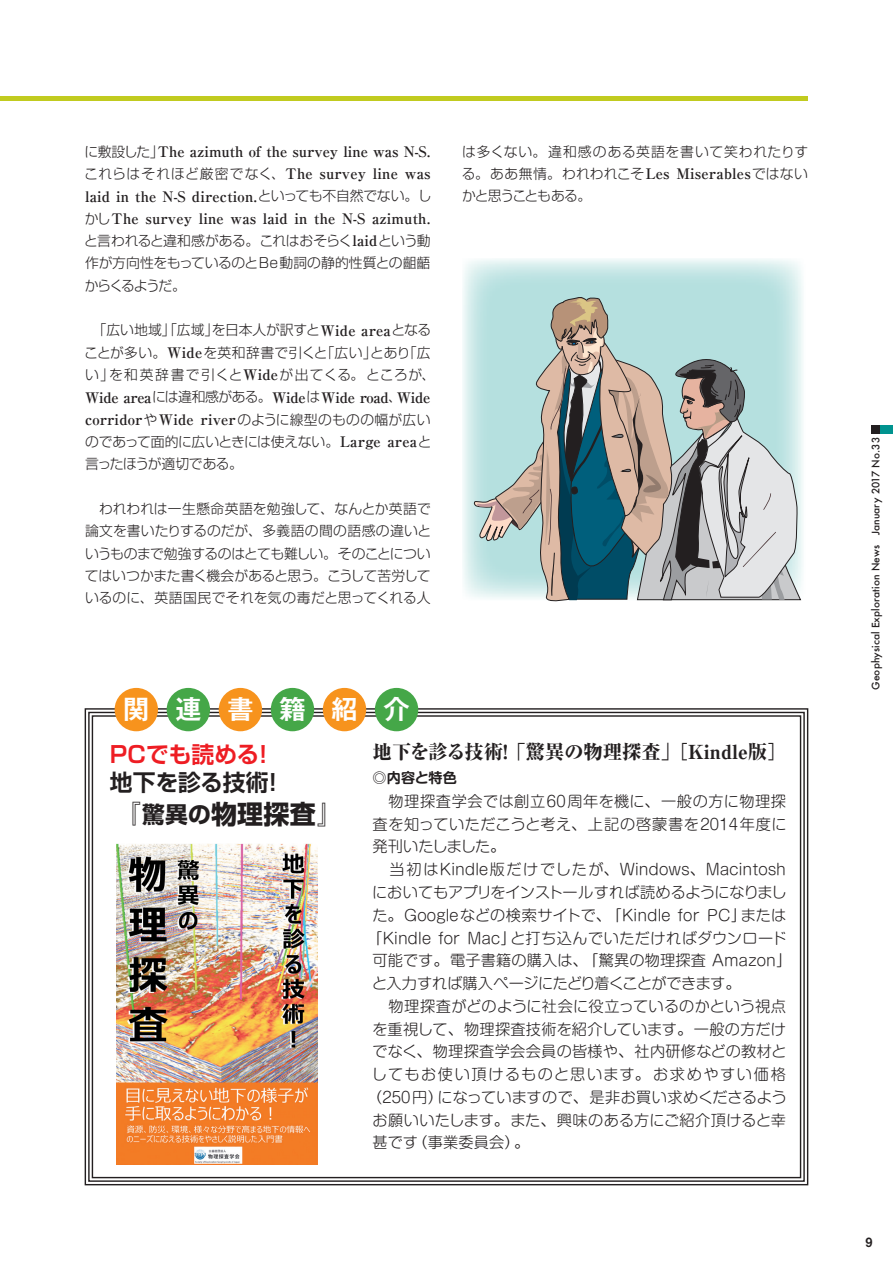
<style>
.page{position:relative;width:893px;height:1263px;background:#fff}
.page>*{position:absolute;margin:0;border:0;box-sizing:border-box;transform-origin:0 0}
.t1{font:700 25.95px "Shin Go Pro";color:#231f20}
.t2{font:700 25.95px "Gothic MB101 Pro De";letter-spacing:1em;color:#fff}
.t3{font:700 22.8px "Shin Go Pro De";color:#ee1d23}
.t4{font:700 22.8px "Shin Go Pro De";letter-spacing:-.005em;color:#231f20}
.t5{font:800 19.35px "Ryumin Pro";color:#231f20}
.t6{font:300 15.15px "Shin M Go Pro";letter-spacing:.01em;color:#231f20}
.t7{font:300 15.15px "Shin M Go Pro";letter-spacing:.035em;color:#231f20}
.t8{font:300 15.15px "Shin M Go Pro";letter-spacing:-.02em;color:#231f20}
.t9{font:300 15.15px "Shin M Go Pro";letter-spacing:.04em;color:#231f20}
.t10{font:300 15.15px "Shin M Go Pro";letter-spacing:-.035em;color:#231f20}
.t11{font:300 15.15px "Shin M Go Pro";letter-spacing:.1em;color:#231f20}
.t12{font:300 15.15px "Shin M Go Pro";letter-spacing:-.045em;color:#231f20}
.t13{font:700 14.55px/22.4px "Ryumin Pro";letter-spacing:.01em;color:#231f20;text-align:justify}
.t14{font:700 14.55px/22.4px "Ryumin Pro";letter-spacing:-.02em;color:#231f20}
.t15{font:700 14.1px "Shin M Go Pro De";letter-spacing:-.01em;color:#231f20}
.t16{font:300 13.8px/22.4px "Shin Go Pro";letter-spacing:-.01em;color:#231f20;text-align:justify}
.t17{font:300 13.8px/22.4px "Shin Go Pro";letter-spacing:-.03em;color:#231f20}
.t18{font:12.75px "Midashi Go Pro MB31";color:#231f20}
.t19{font:500 10.05px "Futura";letter-spacing:.01em;color:#231f20}
.s1{font-family:"Shin Go Pro";font-weight:300;font-size:13.8px}
.s2{font-family:"Ryumin Pro";font-weight:700;font-size:14.55px}
.s3{font-size:22.8px}
</style>
<div class="page">
<div style="left:0;top:96px;width:808px;height:5px;background:#c1cb1f"></div>
<div style="left:872px;top:425px;width:21px;height:9px;background:#00938f"></div>
<div style="left:872px;top:425px;width:8px;height:9px;background:#231f20"></div>
<svg style="left:84px;top:707px;width:725px;height:479px"></svg>
<div style="left:219px;top:688px;width:43px;height:43px;background:#f7931d;border-radius:50%"></div>
<div style="left:167px;top:688px;width:43px;height:43px;background:#45a748;border-radius:50%"></div>
<div style="left:115px;top:688px;width:43px;height:43px;background:#f7931d;border-radius:50%"></div>
<div style="left:271px;top:688px;width:43px;height:43px;background:#45a748;border-radius:50%"></div>
<div style="left:323px;top:688px;width:43px;height:43px;background:#f7931d;border-radius:50%"></div>
<div style="left:375px;top:688px;width:43px;height:43px;background:#45a748;border-radius:50%"></div>
<img style="left:116px;top:844px;width:202px;height:320px">
<svg style="left:473px;top:297px;width:328px;height:305px;background:#a3b4b3"></svg>
<p class="t13" style="left:84px;top:139px;width:349px"><span class="s1">に敷設した」</span>The azimuth of the survey line was N-S.<span class="s1">これらはそれほど厳密でなく、</span>The survey line was laid in the N-S direction.<span class="s1">といっても不自然でない。しかし</span>The survey line was laid in the N-S azimuth.</p>
<p class="t16" style="left:84px;top:228px;width:348px">と言われると違和感がある。これはおそらく<span class="s2">laid</span>という動作が方向性をもっているのとBe動詞の静的性質との齟齬からくるようだ。</p>
<p class="t16" style="left:84px;top:317px;width:353px;text-align:left">　「広い地域」「広域」を日本人が訳すと<span class="s2">Wide area</span>となることが多い。<span class="s2">Wide</span>を英和辞書で引くと「広い」とあり「広い」を和英辞書で引くと<span class="s2">Wide</span>が出てくる。ところが、</p>
<p class="t14" style="left:85px;top:385px;width:347px">Wide area<span class="s1">には違和感がある。</span>Wide<span class="s1">は</span>Wide road<span class="s1">、</span>Wide corridor<span class="s1">や</span>Wide river<span class="s1">のように線型のものの幅が広い</span></p>
<p class="t17" style="left:85px;top:429px;width:348px">のであって面的に広いときには使えない。<span class="s2">Large area</span>と言ったほうが適切である。</p>
<p class="t16" style="left:85px;top:496px;width:348px">　われわれは一生懸命英語を勉強して、なんとか英語で論文を書いたりするのだが、多義語の間の語感の違いというものまで勉強するのはとても難しい。そのことについてはいつかまた書く機会があると思う。こうして苦労しているのに、英語国民でそれを気の毒だと思ってくれる人</p>
<p class="t16" style="left:462px;top:139px;width:348px">は多くない。違和感のある英語を書いて笑われたりする。ああ無情。われわれこそ<span class="s2">Les Miserables</span>ではないかと思うこともある。</p>
<h1 class="t2" style="left:123px;top:687px;width:288px">関連書籍紹介</h1>
<h2 class="t3" style="left:110px;top:735px;width:166px">PCでも読める！</h2>
<h2 class="t4" style="left:110px;top:763px;width:176px">地下を診る技術！</h2>
<h1 class="t1" style="left:115px;top:793px;width:230px">『<span class="s3">驚異の</span>物理探査』</h1>
<h3 class="t5" style="left:373px;top:737px;width:416px">地下を診る技術！「驚異の物理探査」［Kindle版］</h3>
<p class="t15" style="left:373px;top:766px;width:86px">◎内容と特色</p>
<p class="t9" style="left:373px;top:789px;width:415px">　物理探査学会では創立60周年を機に、一般の方に物理探</p>
<p class="t7" style="left:373px;top:812px;width:415px">査を知っていただこうと考え、上記の啓蒙書を2014年度に</p>
<p class="t12" style="left:373px;top:834px;width:134px">発刊いたしました。</p>
<p class="t6" style="left:373px;top:857px;width:415px">　当初はKindle版だけでしたが、Windows、Macintosh</p>
<p class="t8" style="left:372px;top:880px;width:416px">においてもアプリをインストールすれば読めるようになりまし</p>
<p class="t6" style="left:372px;top:903px;width:415px">た。Googleなどの検索サイトで、「Kindle for PC」または</p>
<p class="t6" style="left:367px;top:925px;width:421px">「Kindle for Mac」と打ち込んでいただければダウンロード</p>
<p class="t6" style="left:373px;top:948px;width:420px">可能です。電子書籍の購入は、「驚異の物理探査 Amazon」</p>
<p class="t10" style="left:372px;top:971px;width:370px">と入力すれば購入ページにたどり着くことができます。</p>
<p class="t6" style="left:373px;top:994px;width:415px">　物理探査がどのように社会に役立っているのかという視点</p>
<p class="t6" style="left:372px;top:1017px;width:415px">を重視して、物理探査技術を紹介しています。一般の方だけ</p>
<p class="t6" style="left:373px;top:1039px;width:416px">でなく、物理探査学会会員の皆様や、社内研修などの教材と</p>
<p class="t11" style="left:372px;top:1062px;width:416px">してもお使い頂けるものと思います。お求めやすい価格</p>
<p class="t6" style="left:367px;top:1085px;width:421px">（250円）になっていますので、是非お買い求めくださるよう</p>
<p class="t6" style="left:372px;top:1108px;width:415px">お願いいたします。また、興味のある方にご紹介頂けると幸</p>
<p class="t6" style="left:373px;top:1130px;width:158px">甚です（事業委員会）。</p>
<p class="t19" style="left:869px;top:690px;width:254px;rotate:-90deg">Geophysical Exploration News January 2017 No.33</p>
<p class="t18" style="left:865px;top:1231px;width:9px">9</p>
</div>
